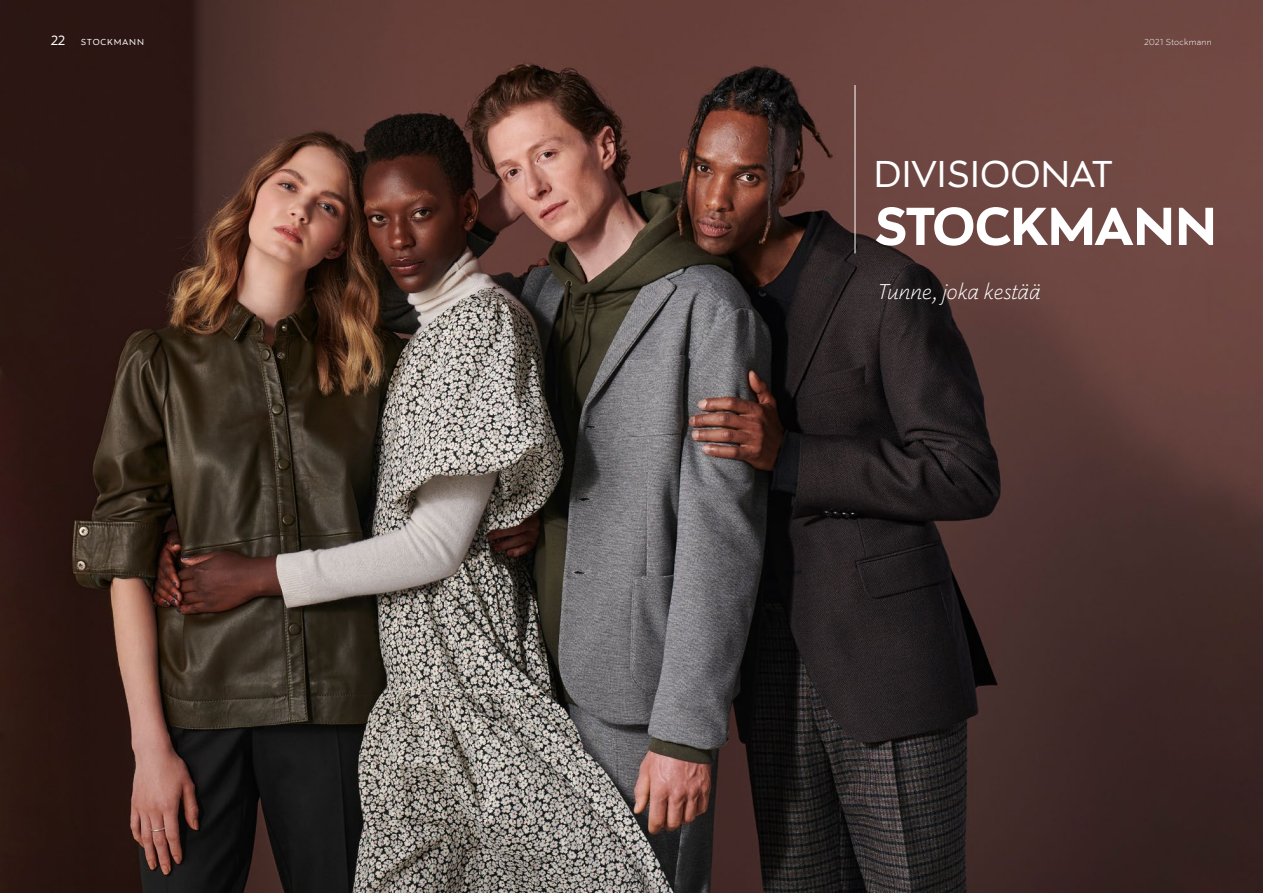
<style>
.page{position:relative;width:1263px;height:893px;background:#fff}
.page>*{position:absolute;margin:0;border:0;box-sizing:border-box;transform-origin:0 0}
.lisätietoja_6_5pt{font:700 60px "Stockmann Sans";color:#fff}
.t1{font:42px "Stockmann Sans";color:#fff}
.t2{font:italic 300 24px "Stockmann Sans";color:#fff}
.t3{font:15px "Stockmann Sans";color:#fff}
.t4{font:300 9.75px "Stockmann Sans";letter-spacing:.04em;color:#fff}
.t5{font:9.75px "Stockmann Sans";letter-spacing:.1em;color:#fff}
</style>
<div class="page">
<img style="left:0;top:0;width:1263px;height:893px">
<hr style="left:855px;top:85px;width:1px;height:168px;background:#fff">
<p class="t3" style="left:51px;top:31px;width:15px">22</p>
<p class="t4" style="left:1144px;top:36px;width:69px">2021 Stockmann</p>
<p class="t5" style="left:81px;top:36px;width:65px">STOCKMANN</p>
<h1 class="t1" style="left:873px;top:150px;width:240px">DIVISIOONAT</h1>
<p class="lisätietoja_6_5pt" style="left:875px;top:191px;width:342px">STOCKMANN</p>
<h1 class="t2" style="left:878px;top:278px;width:164px">Tunne, joka kestää</h1>
</div>
